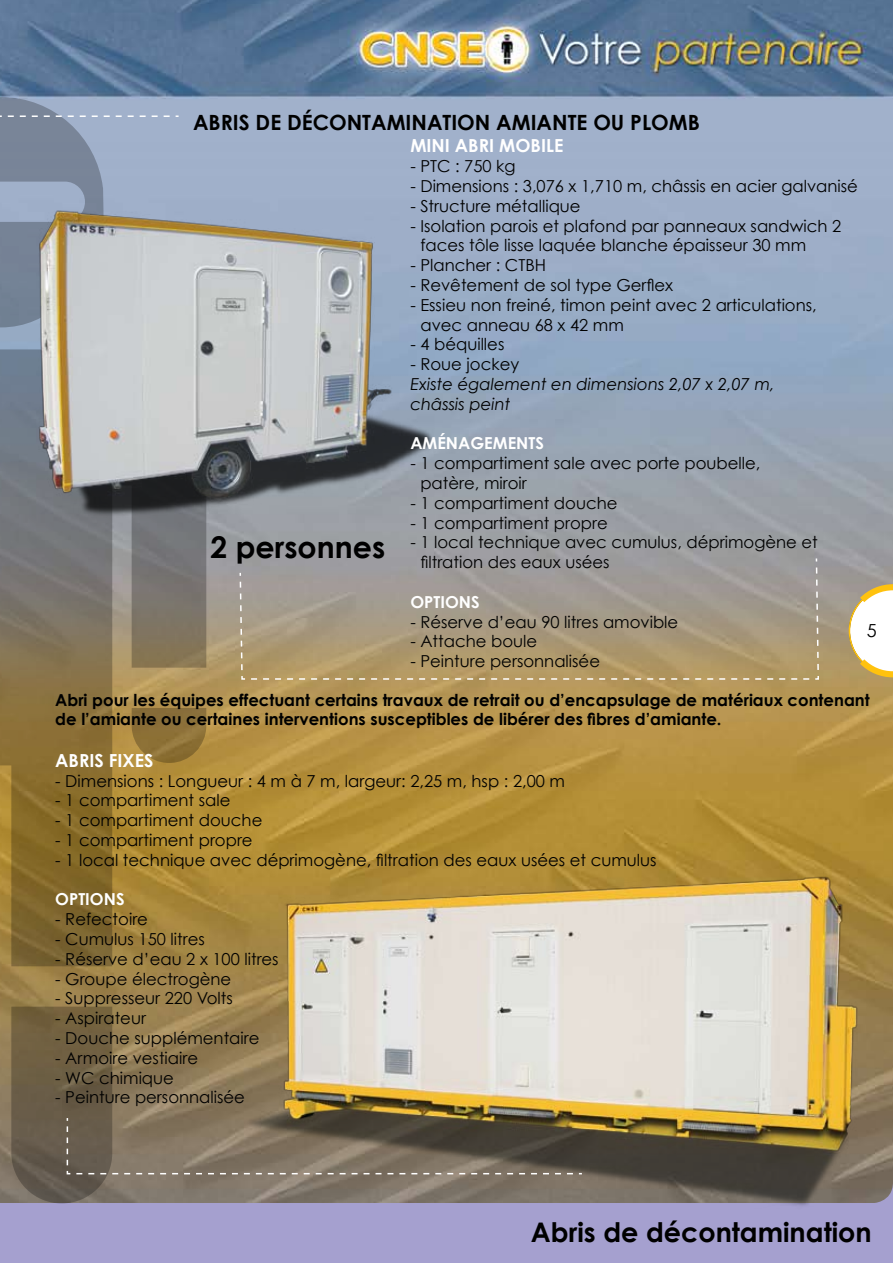
<style>
.page{position:relative;width:893px;height:1263px;background:#fff}
.page>*{position:absolute;margin:0;border:0;box-sizing:border-box;transform-origin:0 0}
.t1{font:700 30px "Century Gothic";color:#000}
.t2{font:700 27px "Century Gothic";color:#000}
.t3{font:700 21px "Century Gothic";color:#000}
.t4{font:700 18px "Century Gothic";color:#fff}
.t5{font:18px "Century Gothic";color:#000}
.t6{font:16.5px/19.8px "Century Gothic";color:#000}
.t7{font:700 16.5px/19.8px "Century Gothic";color:#000}
.t8{font:italic 16.5px/19.8px "Century Gothic";color:#000}
.t9{font:700 16.5px "Century Gothic";color:#fff}
</style>
<div class="page">
<img style="left:0;top:0;width:893px;height:1203px">
<svg style="left:849px;top:581px;width:44px;height:99px"></svg>
<div style="left:0;top:1203px;width:893px;height:60px;background:#a5a0cf"></div>
<svg style="left:872px;top:1182px;width:21px;height:21px"></svg>
<svg style="left:0;top:349px;width:206px;height:617px;background:#8e794d"></svg>
<svg style="left:132px;top:708px;width:74px;height:55px;background:#917438"></svg>
<img style="left:236px;top:872px;width:627px;height:334px">
<img style="left:21px;top:202px;width:421px;height:315px">
<svg style="left:0;top:97px;width:180px;height:230px;background:#9fa7b1"></svg>
<svg style="left:239px;top:557px;width:581px;height:123px;background:#a79a84"></svg>
<svg style="left:11px;top:1007px;width:572px;height:196px;background:#948770"></svg>
<p class="t3" style="left:193px;top:109px;width:109px">Abris de déc</p>
<p class="t3" style="left:329px;top:109px;width:32px">onta</p>
<p class="t3" style="left:387px;top:109px;width:39px">minat</p>
<p class="t3" style="left:451px;top:109px;width:100px">ion amiant</p>
<p class="t3" style="left:576px;top:109px;width:125px">e ou plomb</p>
<h1 class="t1" style="left:211px;top:528px;width:176px">2 personnes</h1>
<p class="t4" style="left:410px;top:135px;width:154px">Min i abri mobile</p>
<p class="t6" style="left:410px;top:156px;width:107px">- PTC : 750 kg</p>
<p class="t6" style="left:410px;top:176px;width:449px">- Dimensions : 3,076 x 1,710 m, châssis en acier galvanisé</p>
<p class="t6" style="left:410px;top:196px;width:172px">- Structure métallique</p>
<p class="t6" style="left:420px;top:216px;width:422px;text-indent:-10px">- Isolation parois et plafond par panneaux sandwich 2 faces tôle lisse laquée blanche épaisseur 30 mm</p>
<p class="t6" style="left:410px;top:255px;width:137px">- Plancher : CTBH</p>
<p class="t6" style="left:410px;top:275px;width:264px">- Revêtement de sol type Gerflex</p>
<p class="t6" style="left:420px;top:295px;width:398px;text-indent:-10px">- Essieu non freiné, timon peint avec 2 articulations, avec anneau 68 x 42 mm</p>
<p class="t6" style="left:410px;top:334px;width:96px">- 4 béquilles</p>
<p class="t6" style="left:410px;top:354px;width:110px">- Roue jockey</p>
<p class="t8" style="left:410px;top:374px;width:366px">Existe également en dimensions 2,07 x 2,07 m, châssis peint</p>
<p class="t9" style="left:410px;top:433px;width:73px">AMÉNAGEME</p>
<p class="t9" style="left:516px;top:433px;width:25px">NTS</p>
<p class="t6" style="left:420px;top:453px;width:342px;text-indent:-10px">- 1 compartiment sale avec porte poubelle, patère, miroir</p>
<p class="t6" style="left:410px;top:493px;width:209px">- 1 compartiment douche</p>
<p class="t6" style="left:410px;top:513px;width:199px">- 1 compartiment propre</p>
<p class="t6" style="left:420px;top:532px;width:399px;text-indent:-10px">- 1 local technique avec cumulus, déprimogène et filtration des eaux usées</p>
<p class="t9" style="left:410px;top:591px;width:70px">OPTIONS</p>
<p class="t6" style="left:410px;top:612px;width:269px">- Réserve d’eau 90 litres amovible</p>
<p class="t6" style="left:410px;top:631px;width:128px">- Attache boule</p>
<p class="t6" style="left:410px;top:651px;width:191px">- Peinture personnalisée</p>
<p class="t5" style="left:867px;top:620px;width:11px">5</p>
<p class="t7" style="left:55px;top:689px;width:816px">Abri pour les équipes effectuant certains travaux de retrait ou d’encapsulage de matériaux contenant de l’amiante ou certaines interventions susceptibles de libérer des fibres d’amiante.</p>
<p class="t4" style="left:55px;top:749px;width:100px">Abris fixes</p>
<p class="t6" style="left:55px;top:770px;width:511px">- Dimensions : Longueur : 4 m à 7 m, largeur: 2,25 m, hsp : 2,00 m</p>
<p class="t6" style="left:55px;top:790px;width:177px">- 1 compartiment sale</p>
<p class="t6" style="left:55px;top:810px;width:209px">- 1 compartiment douche</p>
<p class="t6" style="left:55px;top:830px;width:199px">- 1 compartiment propre</p>
<p class="t6" style="left:55px;top:850px;width:603px">- 1 local technique avec déprimogène, filtration des eaux usées et cumulus</p>
<p class="t9" style="left:55px;top:889px;width:70px">OPTIONS</p>
<p class="t6" style="left:55px;top:909px;width:94px">- Refectoire</p>
<p class="t6" style="left:55px;top:929px;width:151px">- Cumulus 150 litres</p>
<p class="t6" style="left:55px;top:949px;width:225px">- Réserve d’eau 2 x 100 litres</p>
<p class="t6" style="left:55px;top:968px;width:178px">- Groupe électrogène</p>
<p class="t6" style="left:55px;top:988px;width:179px">- Suppresseur 220 Volts</p>
<p class="t6" style="left:55px;top:1008px;width:92px">- Aspirateur</p>
<p class="t6" style="left:55px;top:1028px;width:206px">- Douche supplémentaire</p>
<p class="t6" style="left:55px;top:1048px;width:144px">- Armoire vestiaire</p>
<p class="t6" style="left:55px;top:1067px;width:120px">- WC chimique</p>
<p class="t6" style="left:55px;top:1087px;width:191px">- Peinture personnalisée</p>
<h2 class="t2" style="left:531px;top:1215px;width:342px">Abris de décontamination</h2>
</div>
